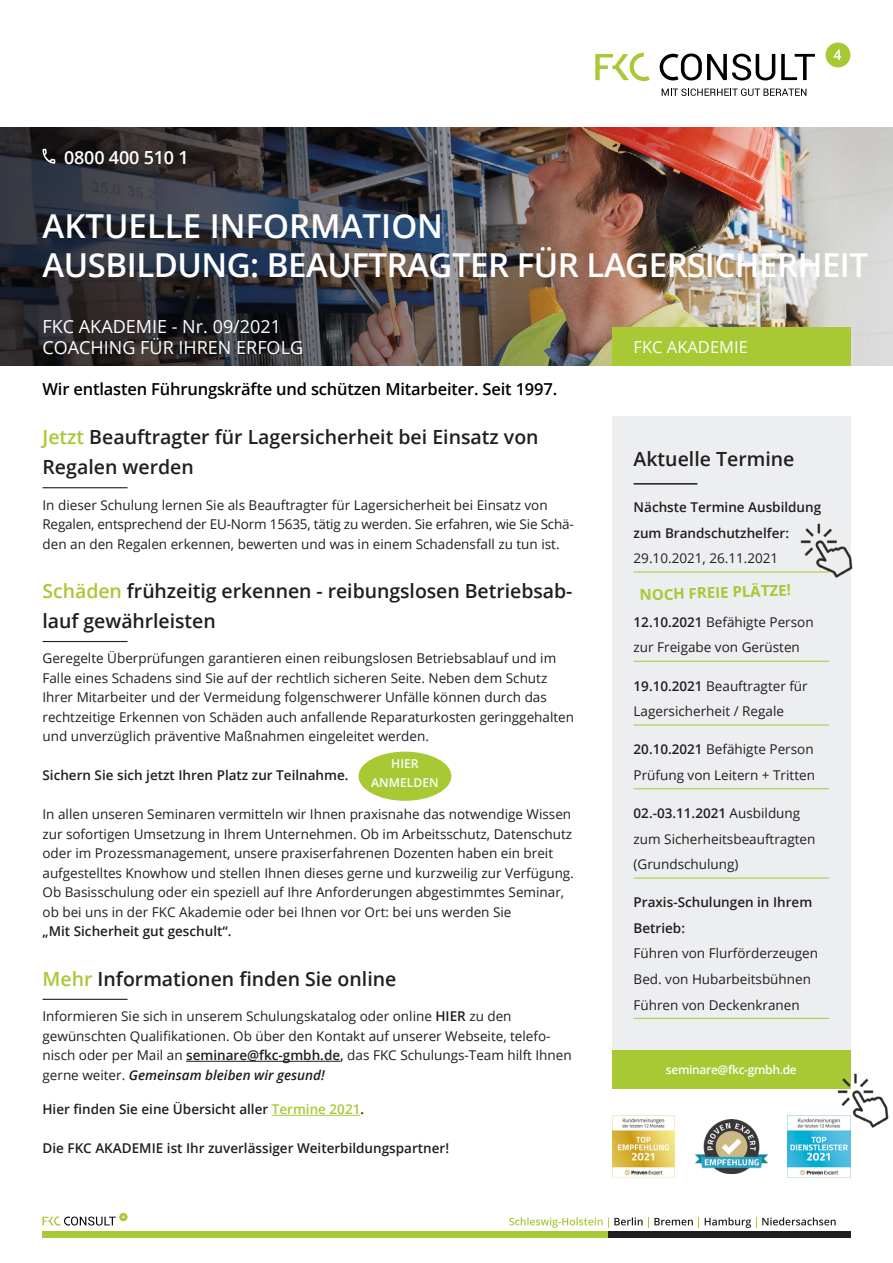
<style>
.page{position:relative;width:893px;height:1263px;background:#fff}
.page>*{position:absolute;margin:0;border:0;box-sizing:border-box;transform-origin:0 0}
.t1{font:600 33px/39px "Open Sans";letter-spacing:-.015em;color:#fff}
.t2{font:600 19.5px/30px "Open Sans";color:#1f1e20}
.t3{font:18px/21.6px "Open Sans";color:#fff}
.t4{font:600 18px "Open Sans";letter-spacing:-.01em;color:#fff}
.t5{font:600 16.5px "Open Sans";letter-spacing:-.01em;color:#000}
.t6{font:16.5px "Open Sans";color:#fff}
.t7{font:700 15px "Open Sans";color:#a8c834}
.t8{font:13.5px/19.5px "Open Sans";color:#1f1e20}
.t9{font:600 13.5px/25.5px "Open Sans";color:#1f1e20}
.t10{font:600 12.15px/18.8px "Open Sans";color:#fff;text-align:center}
.t11{font:600 12px "Open Sans";letter-spacing:-.025em;color:#fff}
.s1{color:#a8c834}
.s2{font-weight:600}
.s3{font-weight:600;font-style:italic}
</style>
<div class="page">
<svg style="left:595px;top:53px;width:55px;height:28px"></svg>
<svg style="left:660px;top:53px;width:115px;height:28px"></svg>
<svg style="left:781px;top:54px;width:34px;height:26px"></svg>
<div style="left:825px;top:43px;width:25px;height:24px;background:#a8c834;border-radius:50%"></div>
<svg style="left:834px;top:50px;width:7px;height:10px"></svg>
<svg style="left:662px;top:88px;width:144px;height:8px"></svg>
<svg style="left:43px;top:1216px;width:73px;height:10px"></svg>
<svg style="left:119px;top:1213px;width:9px;height:8px"></svg>
<div style="left:43px;top:1231px;width:578px;height:6px;background:#a8c834"></div>
<div style="left:608px;top:1231px;width:242px;height:6px;background:#1f1e20"></div>
<svg style="left:705px;top:1217px;width:131px;height:11px"></svg>
<svg style="left:509px;top:1217px;width:190px;height:11px"></svg>
<img style="left:0;top:128px;width:893px;height:238px">
<div style="left:612px;top:417px;width:238px;height:640px;background:#edeeef"></div>
<hr style="left:43px;top:487px;width:85px;height:1px;background:#1f1e20">
<hr style="left:43px;top:641px;width:85px;height:1px;background:#1f1e20">
<hr style="left:43px;top:999px;width:85px;height:1px;background:#1f1e20">
<hr style="left:186px;top:1061px;width:154px;height:1px;background:#1f1e20">
<hr style="left:272px;top:1115px;width:88px;height:1px;background:#a8c834">
<div style="left:612px;top:327px;width:238px;height:39px;background:#a8c834"></div>
<svg style="left:43px;top:149px;width:12px;height:15px"></svg>
<hr style="left:634px;top:483px;width:63px;height:2px;background:#1f1e20">
<hr style="left:634px;top:572px;width:195px;height:1px;background:#a8c834">
<hr style="left:634px;top:661px;width:195px;height:1px;background:#a8c834">
<hr style="left:634px;top:725px;width:195px;height:1px;background:#a8c834">
<hr style="left:634px;top:788px;width:195px;height:1px;background:#a8c834">
<hr style="left:634px;top:878px;width:195px;height:1px;background:#a8c834">
<hr style="left:634px;top:1018px;width:195px;height:1px;background:#a8c834">
<div style="left:612px;top:1050px;width:238px;height:39px;background:#a8c834"></div>
<img style="left:837px;top:1073px;width:52px;height:54px">
<img style="left:696px;top:1119px;width:71px;height:55px">
<img style="left:612px;top:1115px;width:63px;height:63px">
<img style="left:788px;top:1115px;width:62px;height:63px">
<div style="left:359px;top:752px;width:92px;height:49px;background:#a8c834;border-radius:50%"></div>
<img style="left:799px;top:524px;width:54px;height:54px">
<h3 class="t4" style="left:64px;top:145px;width:126px">0800 400 510 1</h3>
<h1 class="t1" style="left:43px;top:206px;width:827px">AKTUELLE INFORMATION<br>AUSBILDUNG: BEAUFTRAGTER FÜR LAGERSICHERHEIT</h1>
<h3 class="t3" style="left:43px;top:315px;width:262px">FKC AKADEMIE - Nr. 09/2021<br>COACHING FÜR IHREN ERFOLG</h3>
<p class="t5" style="left:43px;top:378px;width:516px">Wir entlasten Führungskräfte und schützen Mitarbeiter. Seit 1997.</p>
<h2 class="t2" style="left:43px;top:422px;width:498px"><span class="s1">Jetzt</span> Beauftragter für Lagersicherheit bei Einsatz von<br>Regalen werden</h2>
<p class="t8" style="left:43px;top:495px;width:533px">In dieser Schulung lernen Sie als Beauftragter für Lagersicherheit bei Einsatz von<br>Regalen, entsprechend der EU-Norm 15635, tätig zu werden. Sie erfahren, wie Sie Schä&shy;den an den Regalen erkennen, bewerten und was in einem Schadensfall zu tun ist.</p>
<h2 class="t2" style="left:43px;top:576px;width:531px"><span class="s1">Schäden</span> frühzeitig erkennen - reibungslosen Betriebsab&shy;lauf gewährleisten</h2>
<p class="t8" style="left:43px;top:648px;width:533px">Geregelte Überprüfungen garantieren einen reibungslosen Betriebsablauf und im Falle eines Schadens sind Sie auf der rechtlich sicheren Seite. Neben dem Schutz Ihrer Mitarbeiter und der Vermeidung folgenschwerer Unfälle können durch das rechtzeitige Erkennen von Schäden auch anfallende Reparaturkosten geringgehalten und unverzüglich präventive Maßnahmen eingeleitet werden.</p>
<p class="t9" style="left:43px;top:762px;width:308px">Sichern Sie sich jetzt Ihren Platz zur Teilnahme.</p>
<p class="t8" style="left:43px;top:804px;width:533px">In allen unseren Seminaren vermitteln wir Ihnen praxisnahe das notwendige Wissen zur sofortigen Umsetzung in Ihrem Unternehmen. Ob im Arbeitsschutz, Datenschutz oder im Prozessmanagement, unsere praxiserfahrenen Dozenten haben ein breit aufgestelltes Knowhow und stellen Ihnen dieses gerne und kurzweilig zur Verfügung.<br>Ob Basisschulung oder ein speziell auf Ihre Anforderungen abgestimmtes Seminar, ob bei uns in der FKC Akademie oder bei Ihnen vor Ort: bei uns werden Sie</p>
<p class="t9" style="left:43px;top:918px;width:190px">„Mit Sicherheit gut geschult“.</p>
<h2 class="t2" style="left:43px;top:963px;width:355px"><span class="s1">Mehr</span> Informationen finden Sie online</h2>
<p class="t8" style="left:43px;top:1006px;width:531px">Informieren Sie sich in unserem Schulungskatalog oder online <span class="s2">HIER</span> zu den gewünschten Qualifikationen. Ob über den Kontakt auf unserer Webseite, telefo&shy;nisch oder per Mail an <span class="s2">seminare@fkc-gmbh.de,</span> das FKC Schulungs-Team hilft Ihnen gerne weiter. <span class="s3">Gemeinsam bleiben wir gesund!</span></p>
<p class="t9" style="left:43px;top:1096px;width:323px">Hier finden Sie eine Übersicht aller <span class="s1">Termine 2021</span>.</p>
<p class="t9" style="left:43px;top:1135px;width:408px">Die FKC AKADEMIE ist Ihr zuverlässiger Weiterbildungspartner!</p>
<p class="t10" style="left:371px;top:754px;width:69px">HIER<br>ANMELDEN</p>
<p class="t6" style="left:634px;top:336px;width:116px">FKC AKADEMIE</p>
<h2 class="t2" style="left:634px;top:443px;width:162px">Aktuelle Termine</h2>
<p class="t9" style="left:634px;top:494px;width:189px">Nächste Termine Ausbildung zum Brandschutzhelfer:</p>
<p class="t8" style="left:634px;top:548px;width:146px">29.10.2021, 26.11.2021</p>
<p class="t7" style="left:639px;top:584px;width:153px;rotate:-2deg">NOCH FREIE PLÄTZE!</p>
<p class="t8" style="left:634px;top:609px;width:182px;line-height:25.5px"><span class="s2">12.10.2021</span> Befähigte Person zur Freigabe von Gerüsten</p>
<p class="t8" style="left:634px;top:673px;width:176px;line-height:25.5px"><span class="s2">19.10.2021</span> Beauftragter für<br>Lagersicherheit / Regale</p>
<p class="t8" style="left:634px;top:736px;width:183px;line-height:25.5px"><span class="s2">20.10.2021</span> Befähigte Person<br>Prüfung von Leitern + Tritten</p>
<p class="t8" style="left:634px;top:800px;width:183px;line-height:25.5px"><span class="s2">02.-03.11.2021</span> Ausbildung zum Sicherheitsbeauftragten (Grundschulung)</p>
<p class="t9" style="left:634px;top:889px;width:180px">Praxis-Schulungen in Ihrem<br>Betrieb:</p>
<p class="t8" style="left:634px;top:940px;width:186px;line-height:25.5px">Führen von Flurförderzeugen<br>Bed. von Hubarbeitsbühnen<br>Führen von Deckenkranen</p>
<p class="t11" style="left:666px;top:1061px;width:132px">seminare@fkc-gmbh.de</p>
</div>
